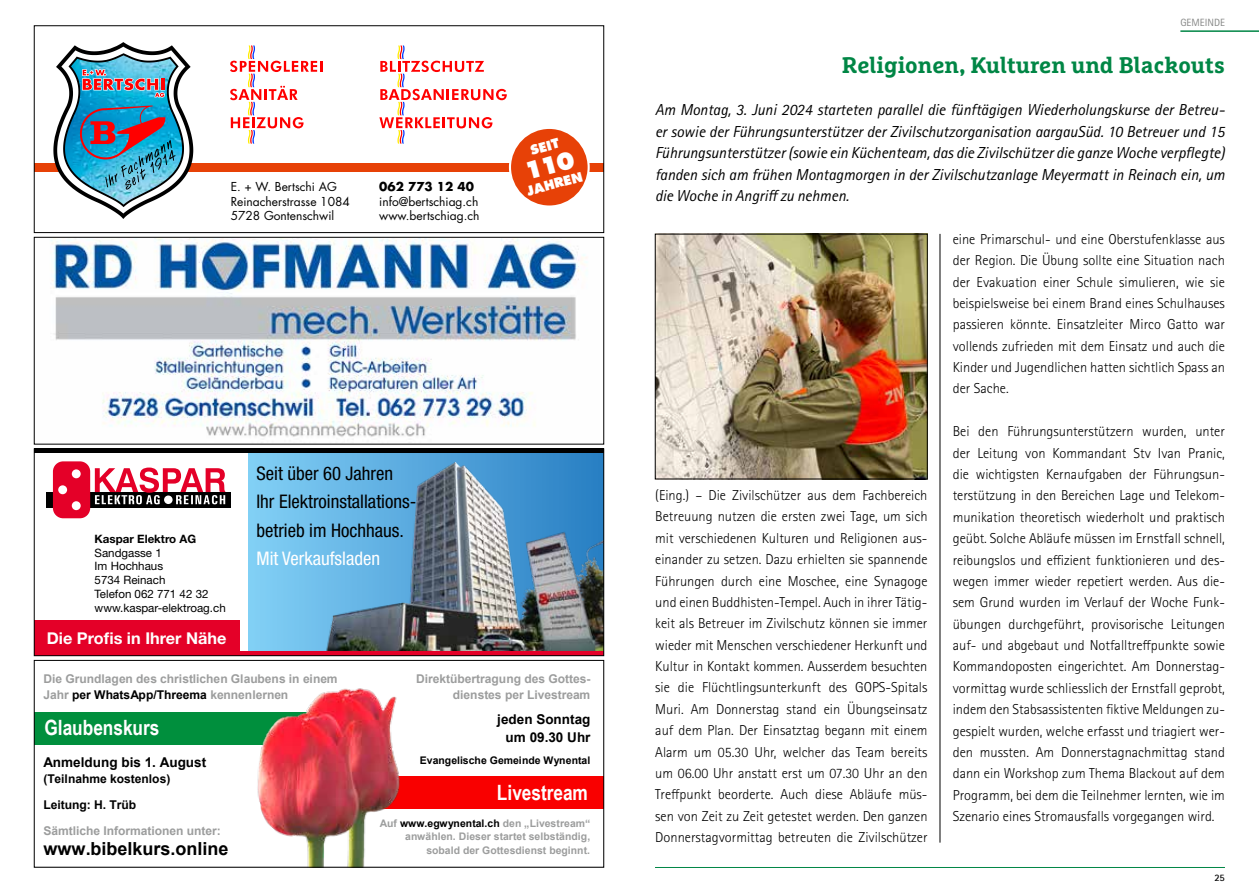
<style>
.page{position:relative;width:1259px;height:893px;background:#fff}
.page>*{position:absolute;margin:0;border:0;box-sizing:border-box;transform-origin:0 0}
.t1{font:700 22.5px "Marselis Slab Pro";color:#008645}
.t2{font:700 21.15px "Arial Narrow";letter-spacing:-.005em;color:#fff}
.t3{font:700 21px "Arial Narrow";color:#fff}
.t4{font:condensed 18.75px/28.5px "Helvetica Neue LT Std";color:#000}
.t5{font:condensed 18.75px "Helvetica Neue LT Std";color:#fff}
.t6{font:700 18px "Arial";color:#000}
.t7{font:700 16.2px "Helvetica Neue LT Std";color:#fff}
.t8{font:italic 15.9px/21.3px "Rotis Sans Serif Std";color:#000;text-align:justify}
.t9{font:300 14.4px/21.3px "Rotis Sans Serif Std";color:#000;text-align:justify}
.t10{font:700 13.5px/17.4px "Arial";color:#000;text-align:right}
.t11{font:800 12.9px "Futura Std";color:#fff}
.t12{font:700 12.15px "Arial";color:#000}
.t13{font:700 12px/15.5px "Arial";color:#9c9d9d}
.t14{font:12px "Futura Std";color:#000}
.t15{font:700 12px "Arial";color:#000}
.t16{font:700 12px "Futura Std";color:#000}
.t17{font:11.55px/13.8px "Helvetica Neue LT Std";color:#000}
.t18{font:700 11.55px "Helvetica Neue LT Std";color:#000}
.t19{font:700 10.5px/13.6px "Arial";color:#9c9d9d;text-align:right}
.t20{font:700 10.5px "Arial";letter-spacing:.005em;color:#000}
.t21{font:10.5px "Rotis Sans Serif Std";color:#868786}
.t22{font:700 9.9px "Rotis Sans Serif Std";color:#000}
.s1{color:#000}
</style>
<div class="page">
<hr style="left:1180px;top:30px;width:79px;height:2px;background:#008645">
<hr style="left:655px;top:867px;width:570px;height:1px;background:#008645">
<img style="left:657px;top:236px;width:268px;height:241px">
<div style="left:655px;top:234px;width:272px;height:245px;border:1px solid #000"></div>
<hr style="left:939px;top:234px;width:1px;height:609px;background:#000">
<div style="left:34px;top:163px;width:570px;height:8px;background:#e74107"></div>
<svg style="left:509px;top:127px;width:81px;height:81px"></svg>
<div style="left:511px;top:129px;width:76px;height:76px;background:#e74107;border-radius:50%"></div>
<img style="left:53px;top:43px;width:140px;height:176px">
<svg style="left:230px;top:45px;width:93px;height:99px"></svg>
<div style="left:34px;top:26px;width:570px;height:207px;border:1px solid #000"></div>
<svg style="left:249px;top:453px;width:353px;height:199px;background:#74bde8"></svg>
<img style="left:319px;top:462px;width:283px;height:189px">
<div style="left:34px;top:620px;width:205px;height:35px;background:#e40028"></div>
<svg style="left:47px;top:492px;width:184px;height:16px"></svg>
<div style="left:53px;top:461px;width:37px;height:57px;background:#e40028;border-radius:10px"></div>
<div style="left:72px;top:501px;width:9px;height:9px;background:#fff;border-radius:50%"></div>
<div style="left:72px;top:469px;width:9px;height:9px;background:#fff;border-radius:50%"></div>
<div style="left:58px;top:485px;width:9px;height:9px;background:#fff;border-radius:50%"></div>
<svg style="left:95px;top:468px;width:130px;height:36px"></svg>
<hr style="left:34px;top:449px;width:570px;height:4px;background:#000">
<hr style="left:34px;top:652px;width:570px;height:4px;background:#e40028">
<div style="left:34px;top:449px;width:570px;height:207px;border:1px solid #000"></div>
<div style="left:34px;top:712px;width:316px;height:33px;background:#008f3d"></div>
<div style="left:359px;top:776px;width:245px;height:33px;background:#f90000"></div>
<img style="left:257px;top:688px;width:143px;height:177px">
<div style="left:34px;top:660px;width:570px;height:207px;border:1px solid #000"></div>
<img style="left:50px;top:239px;width:537px;height:198px">
<div style="left:34px;top:237px;width:570px;height:207px;border:1px solid #000"></div>
<svg style="left:368px;top:45px;width:208px;height:134px"></svg>
<p class="t11" style="left:528px;top:142px;width:31px;rotate:-15deg">SEIT</p>
<p class="t14" style="left:231px;top:179px;width:108px">E. + W. Bertschi AG</p>
<p class="t16" style="left:379px;top:179px;width:96px">062 773 12 40</p>
<p class="t11" style="left:525px;top:183px;width:59px;rotate:-15deg">JAHREN</p>
<p class="t14" style="left:231px;top:194px;width:121px">Reinacherstrasse 1084</p>
<p class="t14" style="left:379px;top:194px;width:101px">info@bertschiag.ch</p>
<p class="t14" style="left:231px;top:208px;width:105px">5728 Gontenschwil</p>
<p class="t14" style="left:379px;top:208px;width:102px">www.bertschiag.ch</p>
<p class="t18" style="left:95px;top:531px;width:103px">Kaspar Elektro AG</p>
<p class="t17" style="left:95px;top:545px;width:133px">Sandgasse 1<br>Im Hochhaus<br>5734 Reinach<br>Telefon 062 771 42 32 www.kaspar-elektroag.ch</p>
<p class="t7" style="left:47px;top:628px;width:181px">Die Profis in Ihrer Nähe</p>
<h3 class="t4" style="left:256px;top:459px;width:161px">Seit über 60 Jahren<br>Ihr Elektroinstallations&shy;betrieb im Hochhaus.</h3>
<h3 class="t5" style="left:256px;top:548px;width:125px">Mit Verkaufsladen</h3>
<p class="t13" style="left:43px;top:672px;width:296px">Die Grundlagen des christlichen Glaubens in einem<br>Jahr <span class="s1">per WhatsApp/Threema</span> kennenlernen</p>
<h3 class="t3" style="left:44px;top:712px;width:116px">Glaubenskurs</h3>
<p class="t10" style="left:43px;top:753px;width:164px">Anmeldung bis 1. August</p>
<p class="t15" style="left:43px;top:770px;width:128px">(Teilnahme kostenlos)</p>
<p class="t12" style="left:43px;top:796px;width:94px">Leitung: H. Trüb</p>
<p class="t13" style="left:43px;top:823px;width:179px">Sämtliche Informationen unter:</p>
<p class="t6" style="left:43px;top:835px;width:186px">www.bibelkurs.online</p>
<p class="t13" style="left:416px;top:671px;width:176px;text-align:right">Direktübertragung des Gottes&shy;dienstes per Livestream</p>
<p class="t10" style="left:497px;top:711px;width:95px">jeden Sonntag um 09.30 Uhr</p>
<p class="t20" style="left:420px;top:753px;width:172px">Evangelische Gemeinde Wynental</p>
<h2 class="t2" style="left:497px;top:776px;width:92px">Livestream</h2>
<p class="t19" style="left:380px;top:816px;width:212px">Auf <span class="s1">www.egwynental.ch</span> den „Livestream“ anwählen. Dieser startet selbständig, sobald der Gottesdienst beginnt.</p>
<p class="t21" style="left:1180px;top:16px;width:46px">GEMEINDE</p>
<h1 class="t1" style="left:842px;top:51px;width:384px">Religionen, Kulturen und Blackouts</h1>
<p class="t8" style="left:655px;top:99px;width:571px">Am Montag, 3. Juni 2024 starteten parallel die fünftägigen Wiederholungskurse der Betreu&shy;er sowie der Führungsunterstützer der Zivilschutzorganisation aargauSüd. 10 Betreuer und 15<br>Führungsunterstützer (sowie ein Küchenteam, das die Zivilschützer die ganze Woche verpflegte) fanden sich am frühen Montagmorgen in der Zivilschutzanlage Meyermatt in Reinach ein, um die Woche in Angriff zu nehmen.</p>
<p class="t9" style="left:655px;top:485px;width:274px">(Eing.) – Die Zivilschützer aus dem Fachbereich Betreuung nutzen die ersten zwei Tage, um sich mit verschiedenen Kulturen und Religionen aus&shy;einander zu setzen. Dazu erhielten sie spannende Führungen durch eine Moschee, eine Synagoge und einen Buddhisten-Tempel. Auch in ihrer Tätig&shy;keit als Betreuer im Zivilschutz können sie immer wieder mit Menschen verschiedener Herkunft und Kultur in Kontakt kommen. Ausserdem besuchten sie die Flüchtlingsunterkunft des GOPS-Spitals Muri. Am Donnerstag stand ein Übungseinsatz auf dem Plan. Der Einsatztag begann mit einem Alarm um 05.30 Uhr, welcher das Team bereits um 06.00 Uhr anstatt erst um 07.30 Uhr an den Treffpunkt beorderte. Auch diese Abläufe müs&shy;sen von Zeit zu Zeit getestet werden. Den ganzen Donnerstagvormittag betreuten die Zivilschützer</p>
<p class="t9" style="left:952px;top:229px;width:274px">eine Primarschul- und eine Oberstufenklasse aus der Region. Die Übung sollte eine Situation nach der Evakuation einer Schule simulieren, wie sie beispielsweise bei einem Brand eines Schulhauses passieren könnte. Einsatzleiter Mirco Gatto war vollends zufrieden mit dem Einsatz und auch die Kinder und Jugendlichen hatten sichtlich Spass an der Sache.</p>
<p class="t9" style="left:952px;top:421px;width:274px">Bei den Führungsunterstützern wurden, unter der Leitung von Kommandant Stv Ivan Pranic, die wichtigsten Kernaufgaben der Führungsun&shy;terstützung in den Bereichen Lage und Telekom&shy;munikation theoretisch wiederholt und praktisch geübt. Solche Abläufe müssen im Ernstfall schnell, reibungslos und effizient funktionieren und des&shy;wegen immer wieder repetiert werden. Aus die&shy;sem Grund wurden im Verlauf der Woche Funk&shy;übungen durchgeführt, provisorische Leitungen auf- und abgebaut und Notfalltreffpunkte sowie Kommandoposten eingerichtet. Am Donnerstag&shy;vormittag wurde schliesslich der Ernstfall geprobt, indem den Stabsassistenten fiktive Meldungen zu&shy;gespielt wurden, welche erfasst und triagiert wer&shy;den mussten. Am Donnerstagnachmittag stand dann ein Workshop zum Thema Blackout auf dem Programm, bei dem die Teilnehmer lernten, wie im Szenario eines Stromausfalls vorgegangen wird.</p>
<p class="t22" style="left:1214px;top:871px;width:12px">25</p>
</div>
